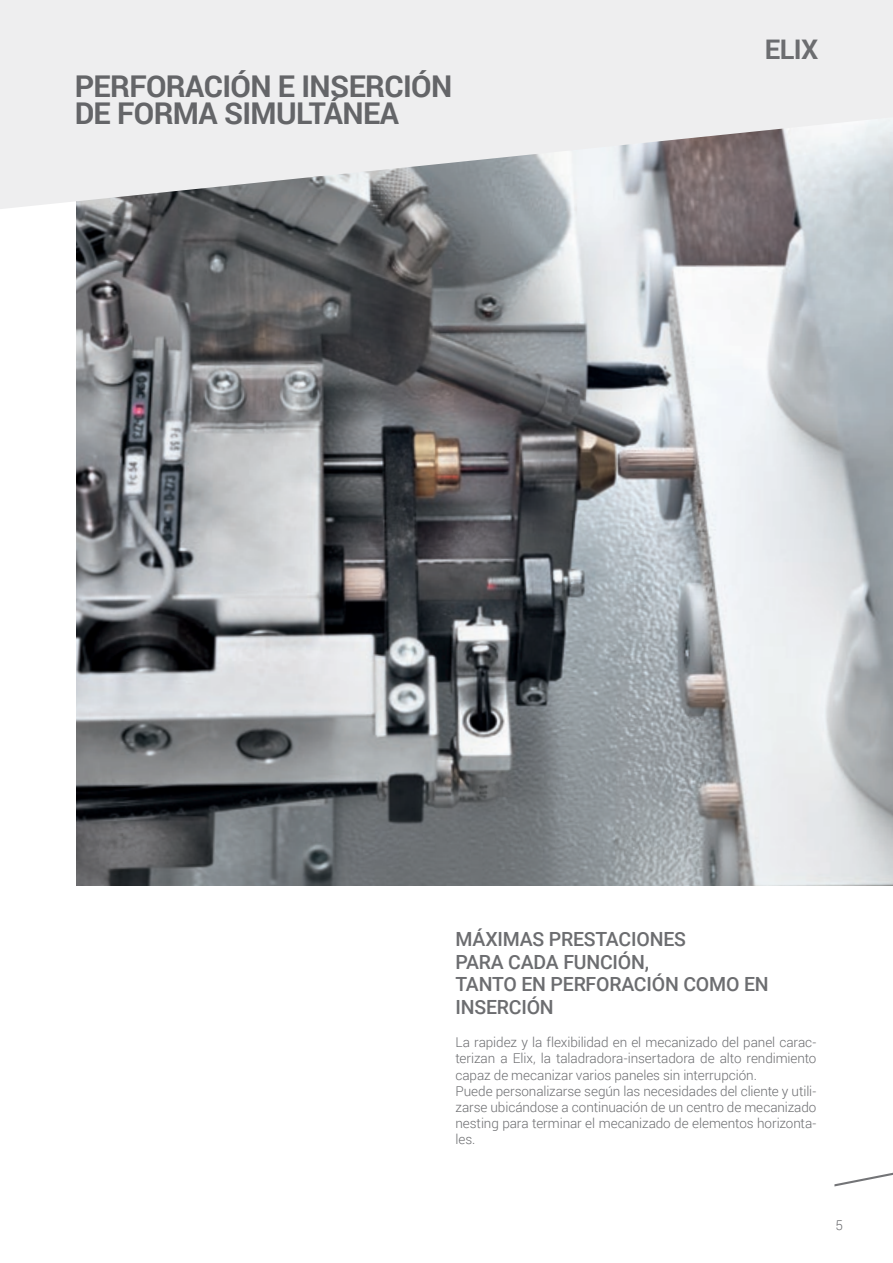
<style>
.page{position:relative;width:893px;height:1263px;background:#fff}
.page>*{position:absolute;margin:0;border:0;box-sizing:border-box;transform-origin:0 0}
.t1{font:700 30px/27px "Roboto";letter-spacing:-.02em;color:#6c6d70}
.t2{font:700 27px "Roboto";color:#6c6d70}
.t3{font:500 19.5px/22.5px "Roboto";letter-spacing:-.01em;color:#6c6d70}
.t4{font:300 13.5px/16.2px "Roboto";letter-spacing:-.005em;color:#6c6d70;text-align:justify}
</style>
<div class="page">
<svg style="left:834px;top:1172px;width:59px;height:14px"></svg>
<img style="left:77px;top:209px;width:816px;height:676px">
<svg style="left:0;top:0;width:893px;height:209px;background:#dededf"></svg>
<h1 class="t1" style="left:75px;top:72px;width:379px">PERFORACIÓN E INSERCIÓN<br>DE FORMA SIMULTÁNEA</h1>
<p class="t2" style="left:765px;top:30px;width:55px">ELIX</p>
<p class="t3" style="left:455px;top:927px;width:315px">MÁXIMAS PRESTACIONES<br>PARA CADA FUNCIÓN,<br>TANTO EN PERFORACIÓN COMO EN<br>INSERCIÓN</p>
<p class="t4" style="left:455px;top:1034px;width:362px">La rapidez y la flexibilidad en el mecanizado del panel carac&shy;terizan a Elix, la taladradora-insertadora de alto rendimiento capaz de mecanizar varios paneles sin interrupción.</p>
<p class="t4" style="left:455px;top:1082px;width:362px">Puede personalizarse según las necesidades del cliente y utili&shy;zarse ubicándose a continuación de un centro de mecanizado nesting para terminar el mecanizado de elementos horizonta&shy;les.</p>
<p class="t4" style="left:836px;top:1216px;width:9px">5</p>
</div>
